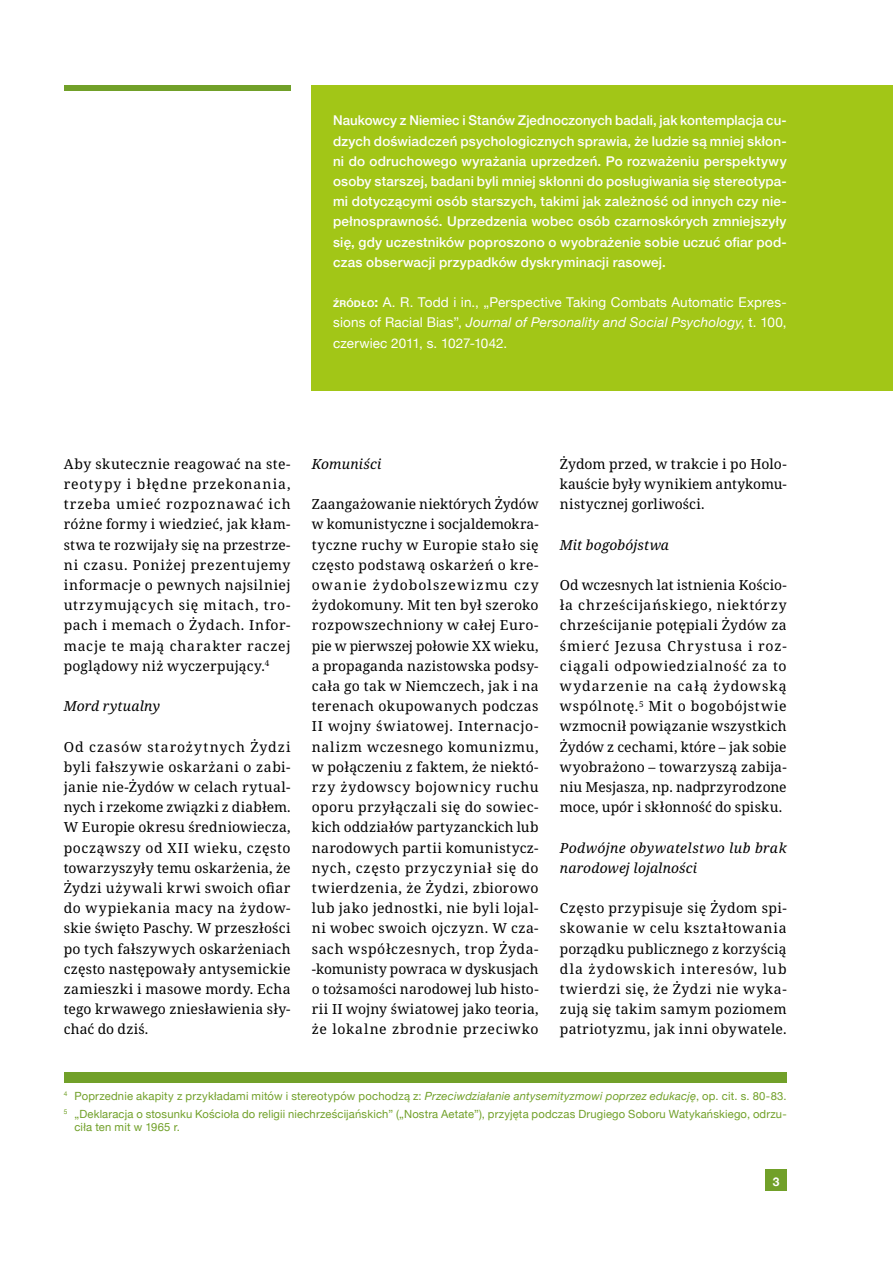
<style>
.page{position:relative;width:893px;height:1263px;background:#fff}
.page>*{position:absolute;margin:0;border:0;box-sizing:border-box;transform-origin:0 0}
.t1{font:13.8px/20.2px "Noto Serif";letter-spacing:.015em;color:#000;text-align:justify}
.t2{font:italic 13.8px/20.2px "Noto Serif";letter-spacing:.015em;color:#000}
.t3{font:500 13.5px/20.2px "Helvetica Neue";letter-spacing:.01em;color:#fff;text-align:justify}
.t4{font:13.5px/20.2px "Helvetica Neue";letter-spacing:.01em;color:#fff;text-align:justify}
.t5{font:700 12px "Helvetica Neue";color:#fff}
.t6{font:11.25px/17.7px "Helvetica Neue";letter-spacing:.015em;color:#71a029}
.s1{font-weight:700;font-size:9.45px}
.s2{font-weight:700}
.s3{font-style:italic}
</style>
<div class="page">
<div style="left:64px;top:85px;width:227px;height:5px;background:#71a029"></div>
<div style="left:765px;top:1169px;width:22px;height:22px;background:#71a029"></div>
<div style="left:64px;top:1072px;width:723px;height:11px;background:#71a029"></div>
<div style="left:312px;top:85px;width:581px;height:305px;background:#a2c617"></div>
<p class="t3" style="left:333px;top:109px;width:455px">Naukowcy z Niemiec i Stanów Zjednoczonych badali, jak kontemplacja cu&shy;dzych doświadczeń psychologicznych sprawia, że ludzie są mniej skłon&shy;ni do odruchowego wyrażania uprzedzeń. Po rozważeniu perspektywy osoby starszej, badani byli mniej skłonni do posługiwania się stereotypa&shy;mi dotyczącymi osób starszych, takimi jak zależność od innych czy nie&shy;pełnosprawność. Uprzedzenia wobec osób czarnoskórych zmniejszyły się, gdy uczestników poproszono o wyobrażenie sobie uczuć ofiar pod&shy;czas obserwacji przypadków dyskryminacji rasowej.</p>
<p class="t4" style="left:333px;top:293px;width:455px"><span class="s1">źródło</span><span class="s2">:</span> A. R. Todd i in., „Perspective Taking Combats Automatic Expres&shy;sions of Racial Bias”, <span class="s3">Journal of Personality and Social Psychology</span>, t. 100, czerwiec 2011, s. 1027-1042.</p>
<p class="t1" style="left:64px;top:454px;width:228px">Aby skutecznie reagować na ste&shy;reotypy i błędne przekonania, trzeba umieć rozpoznawać ich różne formy i wiedzieć, jak kłam&shy;stwa te rozwijały się na przestrze&shy;ni czasu. Poniżej prezentujemy informacje o pewnych najsilniej utrzymujących się mitach, tro&shy;pach i memach o Żydach. Infor&shy;macje te mają charakter raczej poglądowy niż wyczerpujący.<sup>4</sup></p>
<p class="t2" style="left:64px;top:696px;width:98px">Mord rytualny</p>
<p class="t1" style="left:64px;top:737px;width:228px">Od czasów starożytnych Żydzi byli fałszywie oskarżani o zabi&shy;janie nie-Żydów w celach rytual&shy;nych i rzekome związki z diabłem.<br>W Europie okresu średniowiecza, począwszy od XII wieku, często towarzyszyły temu oskarżenia, że Żydzi używali krwi swoich ofiar do wypiekania macy na żydow&shy;skie święto Paschy. W przeszłości po tych fałszywych oskarżeniach często następowały antysemickie zamieszki i masowe mordy. Echa tego krwawego zniesławienia sły&shy;chać do dziś.</p>
<p class="t2" style="left:312px;top:454px;width:71px">Komuniści</p>
<p class="t1" style="left:312px;top:495px;width:228px">Zaangażowanie niektórych Żydów w komunistyczne i socjaldemokra&shy;tyczne ruchy w Europie stało się często podstawą oskarżeń o kre&shy;owanie żydobolszewizmu czy żydokomuny. Mit ten był szeroko rozpowszechniony w całej Euro&shy;pie w pierwszej połowie XX wieku, a propaganda nazistowska podsy&shy;cała go tak w Niemczech, jak i na terenach okupowanych podczas II wojny światowej. Internacjo&shy;nalizm wczesnego komunizmu, w połączeniu z faktem, że niektó&shy;rzy żydowscy bojownicy ruchu oporu przyłączali się do sowiec&shy;kich oddziałów partyzanckich lub narodowych partii komunistycz&shy;nych, często przyczyniał się do twierdzenia, że Żydzi, zbiorowo lub jako jednostki, nie byli lojal&shy;ni wobec swoich ojczyzn. W cza&shy;sach współczesnych, trop Żyda--komunisty powraca w dyskusjach o tożsamości narodowej lub histo&shy;rii II wojny światowej jako teoria, że lokalne zbrodnie przeciwko</p>
<p class="t1" style="left:560px;top:454px;width:228px">Żydom przed, w trakcie i po Holo&shy;kauście były wynikiem antykomu&shy;nistycznej gorliwości.</p>
<p class="t2" style="left:560px;top:535px;width:111px">Mit bogobójstwa</p>
<p class="t1" style="left:560px;top:575px;width:228px">Od wczesnych lat istnienia Kościo&shy;ła chrześcijańskiego, niektórzy chrześcijanie potępiali Żydów za śmierć Jezusa Chrystusa i roz&shy;ciągali odpowiedzialność za to wydarzenie na całą żydowską wspólnotę.<sup>5</sup> Mit o bogobójstwie wzmocnił powiązanie wszystkich Żydów z cechami, które – jak sobie wyobrażono – towarzyszą zabija&shy;niu Mesjasza, np. nadprzyrodzone moce, upór i skłonność do spisku.</p>
<p class="t2" style="left:560px;top:838px;width:228px">Podwójne obywatelstwo lub brak narodowej lojalności</p>
<p class="t1" style="left:560px;top:898px;width:228px">Często przypisuje się Żydom spi&shy;skowanie w celu kształtowania porządku publicznego z korzyścią dla żydowskich interesów, lub twierdzi się, że Żydzi nie wyka&shy;zują się takim samym poziomem patriotyzmu, jak inni obywatele.</p>
<p class="t6" style="left:64px;top:1088px;width:724px"><sup>4</sup> Poprzednie akapity z przykładami mitów i stereotypów pochodzą z: <span class="s3">Przeciwdziałanie antysemityzmowi poprzez edukację</span>, op. cit. s. 80-83.<br><sup>5</sup> „Deklaracja o stosunku Kościoła do religii niechrześcijańskich” („Nostra Aetate”), przyjęta podczas Drugiego Soboru Watykańskiego, odrzu-</p>
<p class="t6" style="left:74px;top:1119px;width:107px">ciła ten mit w 1965 r.</p>
<p class="t5" style="left:773px;top:1172px;width:8px">3</p>
</div>
